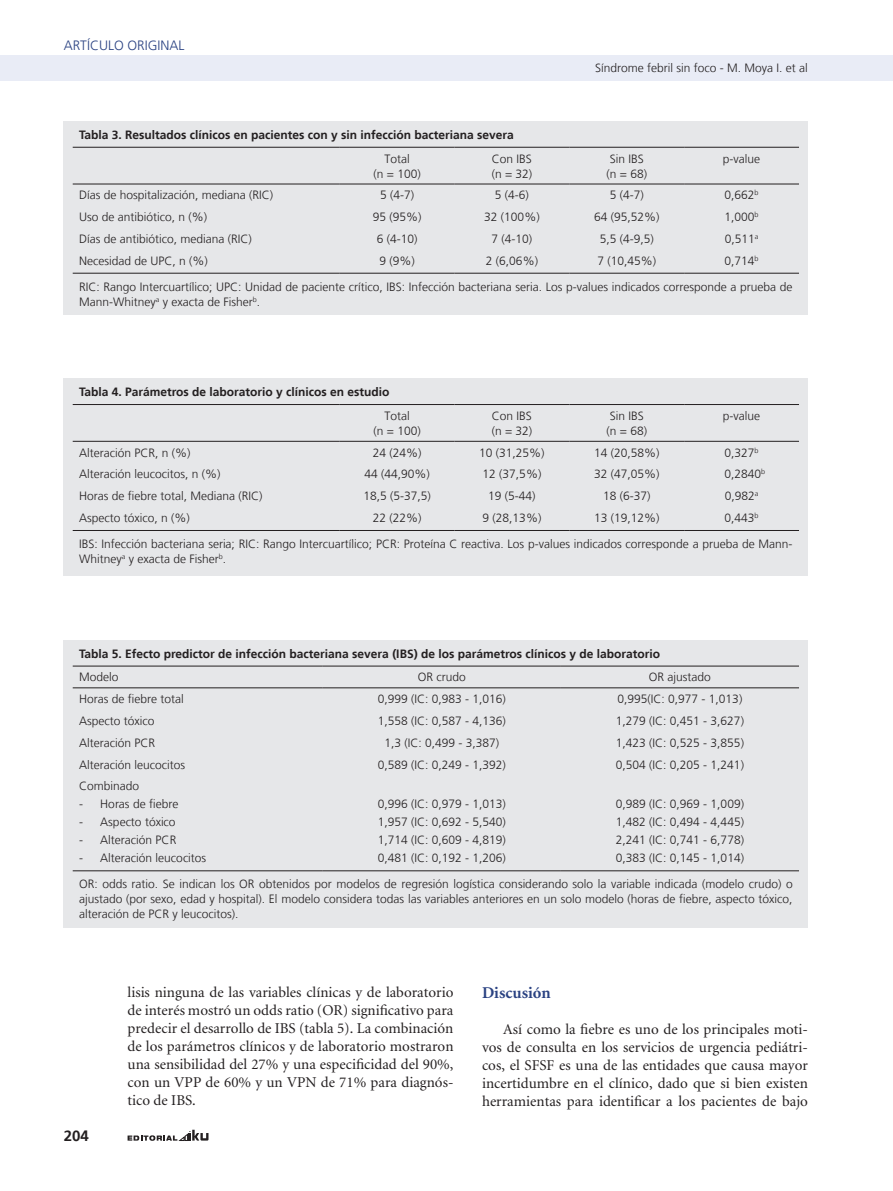
<style>
.page{position:relative;width:893px;height:1191px;background:#fff}
.page>*{position:absolute;margin:0;border:0;box-sizing:border-box;transform-origin:0 0}
.t1{font:700 16.5px "Minion";color:#2a4282}
.t2{font:15px/18px "Minion";color:#231f20;text-align:justify}
.t3{font:700 15px "Frutiger LT";color:#231f20}
.t4{font:300 13.5px "Frutiger LT";color:#2a4282}
.t5{font:300 12px/15px "Frutiger LT";color:#231f20}
.t6{font:700 12px "Frutiger LT";color:#231f20}
</style>
<div class="page">
<div style="left:0;top:55px;width:893px;height:26px;background:#e9ecf6"></div>
<svg style="left:128px;top:1129px;width:81px;height:11px"></svg>
<div style="left:64px;top:640px;width:744px;height:287px;background:#e6e7e9"></div>
<hr style="left:73px;top:665px;width:250px;height:1px;background:#231f20">
<hr style="left:323px;top:665px;width:238px;height:1px;background:#231f20">
<hr style="left:561px;top:665px;width:238px;height:1px;background:#231f20">
<hr style="left:73px;top:687px;width:250px;height:1px;background:#231f20">
<hr style="left:323px;top:687px;width:238px;height:1px;background:#231f20">
<hr style="left:561px;top:687px;width:238px;height:1px;background:#231f20">
<hr style="left:73px;top:870px;width:250px;height:1px;background:#231f20">
<hr style="left:323px;top:870px;width:238px;height:1px;background:#231f20">
<hr style="left:561px;top:870px;width:238px;height:1px;background:#231f20">
<div style="left:64px;top:121px;width:744px;height:194px;background:#e6e7e9"></div>
<hr style="left:73px;top:147px;width:267px;height:1px;background:#231f20">
<hr style="left:340px;top:147px;width:115px;height:1px;background:#231f20">
<hr style="left:455px;top:147px;width:114px;height:1px;background:#231f20">
<hr style="left:569px;top:147px;width:115px;height:1px;background:#231f20">
<hr style="left:684px;top:147px;width:115px;height:1px;background:#231f20">
<hr style="left:73px;top:184px;width:267px;height:1px;background:#231f20">
<hr style="left:340px;top:184px;width:115px;height:1px;background:#231f20">
<hr style="left:455px;top:184px;width:114px;height:1px;background:#231f20">
<hr style="left:569px;top:184px;width:115px;height:1px;background:#231f20">
<hr style="left:684px;top:184px;width:115px;height:1px;background:#231f20">
<hr style="left:73px;top:273px;width:267px;height:1px;background:#231f20">
<hr style="left:340px;top:273px;width:115px;height:1px;background:#231f20">
<hr style="left:455px;top:273px;width:114px;height:1px;background:#231f20">
<hr style="left:569px;top:273px;width:115px;height:1px;background:#231f20">
<hr style="left:684px;top:273px;width:115px;height:1px;background:#231f20">
<div style="left:64px;top:378px;width:744px;height:198px;background:#e6e7e9"></div>
<hr style="left:73px;top:404px;width:267px;height:1px;background:#231f20">
<hr style="left:340px;top:404px;width:115px;height:1px;background:#231f20">
<hr style="left:455px;top:404px;width:114px;height:1px;background:#231f20">
<hr style="left:569px;top:404px;width:115px;height:1px;background:#231f20">
<hr style="left:684px;top:404px;width:115px;height:1px;background:#231f20">
<hr style="left:73px;top:441px;width:267px;height:1px;background:#231f20">
<hr style="left:340px;top:441px;width:115px;height:1px;background:#231f20">
<hr style="left:455px;top:441px;width:114px;height:1px;background:#231f20">
<hr style="left:569px;top:441px;width:115px;height:1px;background:#231f20">
<hr style="left:684px;top:441px;width:115px;height:1px;background:#231f20">
<hr style="left:73px;top:530px;width:267px;height:1px;background:#231f20">
<hr style="left:340px;top:530px;width:115px;height:1px;background:#231f20">
<hr style="left:455px;top:530px;width:114px;height:1px;background:#231f20">
<hr style="left:569px;top:530px;width:115px;height:1px;background:#231f20">
<hr style="left:684px;top:530px;width:115px;height:1px;background:#231f20">
<p class="t4" style="left:64px;top:38px;width:32px">Artículo</p>
<p class="t4" style="left:128px;top:38px;width:17px">Origi</p>
<p class="t4" style="left:161px;top:38px;width:18px">nal</p>
<p class="t5" style="left:595px;top:61px;width:214px">Síndrome febril sin foco - M. Moya I. et al</p>
<p class="t6" style="left:79px;top:127px;width:436px">Tabla 3. Resultados clínicos en pacientes con y sin infección bacteriana severa</p>
<p class="t5" style="left:374px;top:151px;width:49px;text-align:center">Total<br>(n = 100)</p>
<p class="t5" style="left:492px;top:151px;width:42px">Con IBS (n = 32)</p>
<p class="t5" style="left:606px;top:151px;width:42px">Sin IBS (n = 68)</p>
<p class="t5" style="left:723px;top:151px;width:39px">p-value</p>
<p class="t5" style="left:79px;top:188px;width:196px">Días de hospitalización, mediana (RIC)</p>
<p class="t5" style="left:380px;top:188px;width:36px">5 (4-7)</p>
<p class="t5" style="left:495px;top:188px;width:36px">5 (4-6)</p>
<p class="t5" style="left:610px;top:188px;width:36px">5 (4-7)</p>
<p class="t5" style="left:725px;top:188px;width:36px">0,662<sup>b</sup></p>
<p class="t5" style="left:79px;top:210px;width:130px">Uso de antibiótico, n (%)</p>
<p class="t5" style="left:373px;top:210px;width:50px">95 (95%)</p>
<p class="t5" style="left:484px;top:210px;width:57px">32 (100%)</p>
<p class="t5" style="left:594px;top:210px;width:67px">64 (95,52%)</p>
<p class="t5" style="left:725px;top:210px;width:36px">1,000<sup>b</sup></p>
<p class="t5" style="left:79px;top:231px;width:174px">Días de antibiótico, mediana (RIC)</p>
<p class="t5" style="left:377px;top:231px;width:42px">6 (4-10)</p>
<p class="t5" style="left:492px;top:231px;width:42px">7 (4-10)</p>
<p class="t5" style="left:600px;top:231px;width:56px">5,5 (4-9,5)</p>
<p class="t5" style="left:725px;top:231px;width:35px">0,511<sup>a</sup></p>
<p class="t5" style="left:79px;top:253px;width:130px">Necesidad de UPC, n (%)</p>
<p class="t5" style="left:379px;top:253px;width:37px">9 (9%)</p>
<p class="t5" style="left:486px;top:253px;width:54px">2 (6,06%)</p>
<p class="t5" style="left:597px;top:253px;width:60px">7 (10,45%)</p>
<p class="t5" style="left:79px;top:248px;width:715px;line-height:26px;text-indent:645px">0,714<sup>b<br></sup>RIC: Rango Intercuartílico; UPC: Unidad de paciente crítico, IBS: Infección bacteriana seria. Los p-values indicados corresponde a prueba de</p>
<p class="t5" style="left:79px;top:294px;width:182px">Mann-Whitney<sup>a</sup> y exacta de Fisher<sup>b</sup>.</p>
<p class="t6" style="left:79px;top:385px;width:312px">Tabla 4. Parámetros de laboratorio y clínicos en estudio</p>
<p class="t5" style="left:374px;top:408px;width:49px;text-align:center">Total<br>(n = 100)</p>
<p class="t5" style="left:492px;top:408px;width:42px">Con IBS (n = 32)</p>
<p class="t5" style="left:606px;top:408px;width:42px">Sin IBS (n = 68)</p>
<p class="t5" style="left:723px;top:408px;width:39px">p-value</p>
<p class="t5" style="left:79px;top:445px;width:113px">Alteración PCR, n (%)</p>
<p class="t5" style="left:373px;top:445px;width:50px">24 (24%)</p>
<p class="t5" style="left:479px;top:445px;width:67px">10 (31,25%)</p>
<p class="t5" style="left:594px;top:445px;width:67px">14 (20,58%)</p>
<p class="t5" style="left:725px;top:445px;width:36px">0,327<sup>b</sup></p>
<p class="t5" style="left:79px;top:467px;width:143px">Alteración leucocitos, n (%)</p>
<p class="t5" style="left:364px;top:467px;width:67px">44 (44,90%)</p>
<p class="t5" style="left:483px;top:467px;width:60px">12 (37,5%)</p>
<p class="t5" style="left:594px;top:467px;width:67px">32 (47,05%)</p>
<p class="t5" style="left:725px;top:467px;width:42px">0,2840<sup>b</sup></p>
<p class="t5" style="left:79px;top:489px;width:185px">Horas de fiebre total, Mediana (RIC)</p>
<p class="t5" style="left:363px;top:489px;width:69px">18,5 (5-37,5)</p>
<p class="t5" style="left:488px;top:489px;width:49px">19 (5-44)</p>
<p class="t5" style="left:603px;top:489px;width:49px">18 (6-37)</p>
<p class="t5" style="left:725px;top:489px;width:35px">0,982<sup>a</sup></p>
<p class="t5" style="left:79px;top:510px;width:112px">Aspecto tóxico, n (%)</p>
<p class="t5" style="left:373px;top:510px;width:50px">22 (22%)</p>
<p class="t5" style="left:483px;top:510px;width:60px">9 (28,13%)</p>
<p class="t5" style="left:594px;top:510px;width:67px">13 (19,12%)</p>
<p class="t5" style="left:79px;top:505px;width:715px;line-height:26px;text-indent:645px">0,443<sup>b<br></sup>IBS: Infección bacteriana seria; RIC: Rango Intercuartílico; PCR: Proteína C reactiva. Los p-values indicados corresponde a prueba de Mann-</p>
<p class="t5" style="left:79px;top:551px;width:148px">Whitney<sup>a</sup> y exacta de Fisher<sup>b</sup>.</p>
<p class="t6" style="left:79px;top:646px;width:583px">Tabla 5. Efecto predictor de infección bacteriana severa (IBS) de los parámetros clínicos y de laboratorio</p>
<p class="t5" style="left:79px;top:670px;width:41px">Modelo</p>
<p class="t5" style="left:418px;top:670px;width:50px">OR crudo</p>
<p class="t5" style="left:649px;top:670px;width:64px">OR ajustado</p>
<p class="t5" style="left:79px;top:692px;width:106px">Horas de fiebre total</p>
<p class="t5" style="left:378px;top:692px;width:130px">0,999 (IC: 0,983 - 1,016)</p>
<p class="t5" style="left:618px;top:692px;width:126px">0,995(IC: 0,977 - 1,013)</p>
<p class="t5" style="left:79px;top:713px;width:77px">Aspecto tóxico</p>
<p class="t5" style="left:378px;top:713px;width:130px">1,558 (IC: 0,587 - 4,136)</p>
<p class="t5" style="left:616px;top:713px;width:130px">1,279 (IC: 0,451 - 3,627)</p>
<p class="t5" style="left:79px;top:735px;width:78px">Alteración PCR</p>
<p class="t5" style="left:384px;top:735px;width:116px">1,3 (IC: 0,499 - 3,387)</p>
<p class="t5" style="left:616px;top:735px;width:130px">1,423 (IC: 0,525 - 3,855)</p>
<p class="t5" style="left:79px;top:757px;width:107px">Alteración leucocitos</p>
<p class="t5" style="left:378px;top:757px;width:130px">0,589 (IC: 0,249 - 1,392)</p>
<p class="t5" style="left:616px;top:757px;width:130px">0,504 (IC: 0,205 - 1,241)</p>
<p class="t5" style="left:79px;top:779px;width:62px">Combinado</p>
<p class="t5" style="left:79px;top:797px;width:101px">- Horas de fiebre</p>
<p class="t5" style="left:79px;top:815px;width:98px">- Aspecto tóxico</p>
<p class="t5" style="left:79px;top:833px;width:99px">- Alteración PCR</p>
<p class="t5" style="left:79px;top:851px;width:129px">- Alteración leucocitos</p>
<p class="t5" style="left:378px;top:795px;width:130px;line-height:18px;text-align:justify">0,996 (IC: 0,979 - 1,013)<br>1,957 (IC: 0,692 - 5,540)<br>1,714 (IC: 0,609 - 4,819)<br>0,481 (IC: 0,192 - 1,206)</p>
<p class="t5" style="left:616px;top:795px;width:130px;line-height:18px;text-align:justify">0,989 (IC: 0,969 - 1,009)<br>1,482 (IC: 0,494 - 4,445)<br>2,241 (IC: 0,741 - 6,778)<br>0,383 (IC: 0,145 - 1,014)</p>
<p class="t5" style="left:79px;top:877px;width:715px;text-align:justify">OR: odds ratio. Se indican los OR obtenidos por modelos de regresión logística considerando solo la variable indicada (modelo crudo) o ajustado (por sexo, edad y hospital). El modelo considera todas las variables anteriores en un solo modelo (horas de fiebre, aspecto tóxico, alteración de PCR y leucocitos).</p>
<p class="t3" style="left:64px;top:1127px;width:27px">204</p>
<p class="t2" style="left:128px;top:983px;width:327px">lisis ninguna de las variables clínicas y de laboratorio de interés mostró un odds ratio (OR) significativo para predecir el desarrollo de IBS (tabla 5). La combinación de los parámetros clínicos y de laboratorio mostraron una sensibilidad del 27% y una especificidad del 90%, con un VPP de 60% y un VPN de 71% para diagnós&shy;tico de IBS.</p>
<h1 class="t1" style="left:482px;top:984px;width:70px">Discusión</h1>
<p class="t2" style="left:482px;top:1020px;width:327px;text-indent:21px">Así como la fiebre es uno de los principales moti&shy;vos de consulta en los servicios de urgencia pediátri&shy;cos, el SFSF es una de las entidades que causa mayor incertidumbre en el clínico, dado que si bien existen herramientas para identificar a los pacientes de bajo</p>
</div>
